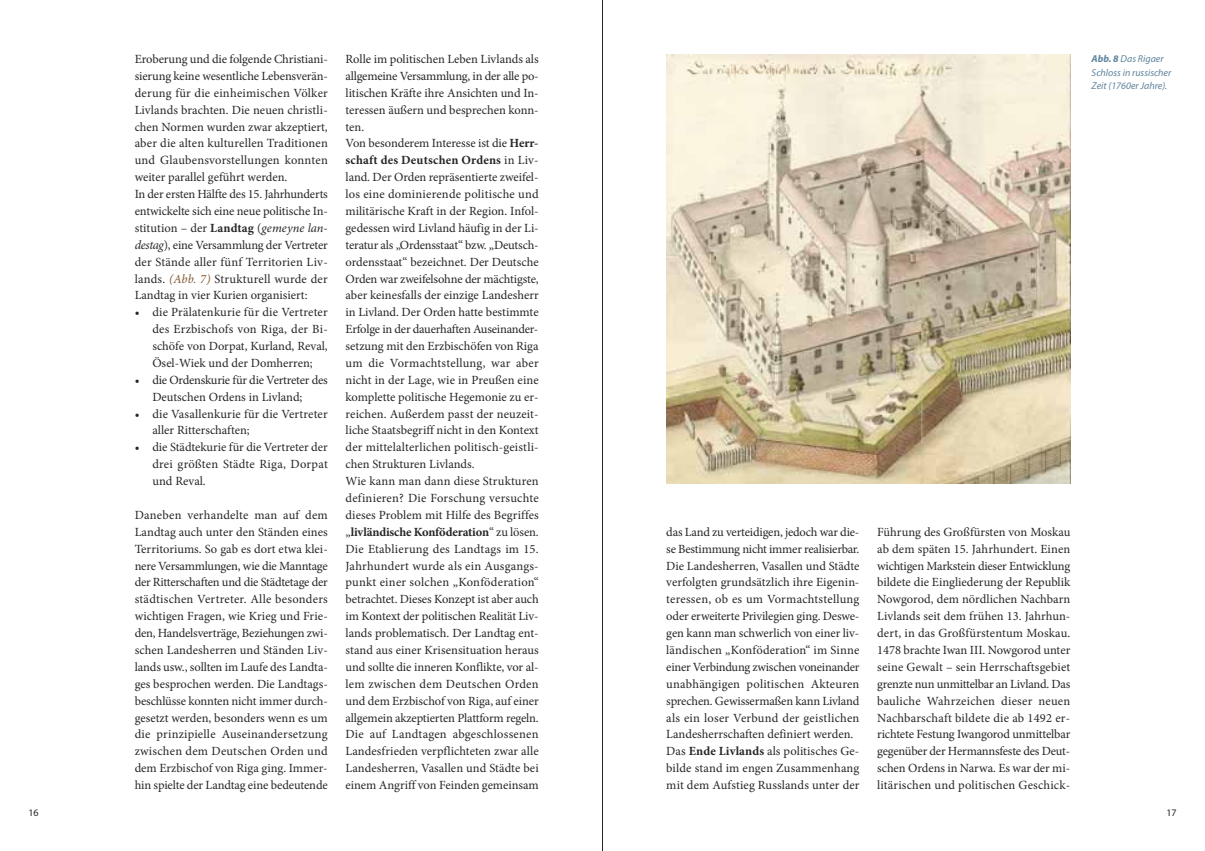
<style>
.page{position:relative;width:1205px;height:851px;background:#fff}
.page>*{position:absolute;margin:0;border:0;box-sizing:border-box;transform-origin:0 0}
.t1{font:12.5px/16.9px "Minion Pro";color:#272526;text-align:justify}
.t2{font:italic 10px/13.1px "Myriad Pro";color:#5e849e}
.t3{font:10px "Myriad Pro";color:#272526}
.s1{font-weight:700}
.s2{font-style:italic}
.s3{font-style:italic;color:#835833}
</style>
<div class="page">
<hr style="left:602px;top:0;width:1px;height:850px;background:#272526">
<img style="left:666px;top:55px;width:404px;height:428px">
<p class="t3" style="left:28px;top:808px;width:12px">16</p>
<p class="t1" style="left:135px;top:52px;width:195px">Eroberung und die folgende Christiani&shy;sierung keine wesentliche Lebensverän&shy;derung für die einheimischen Völker Livlands brachten. Die neuen christli&shy;chen Normen wurden zwar akzeptiert, aber die alten kulturellen Traditionen und Glaubensvorstellungen konnten weiter parallel geführt werden.</p>
<p class="t1" style="left:135px;top:187px;width:195px">In der ersten Hälfte des 15. Jahrhunderts entwickelte sich eine neue politische In&shy;stitution – der <span class="s1">Landtag</span> (<span class="s2">gemeyne lan&shy;destag</span>), eine Versammlung der Vertreter der Stände aller fünf Territorien Liv&shy;lands. <span class="s3">(Abb. 7)</span> Strukturell wurde der Landtag in vier Kurien organisiert:</p>
<p class="t1" style="left:152px;top:305px;width:177px;text-indent:-18px">• die Prälatenkurie für die Vertreter des Erzbischofs von Riga, der Bi&shy;schöfe von Dorpat, Kurland, Reval, Ösel-Wiek und der Domherren;</p>
<p class="t1" style="left:152px;top:372px;width:177px;text-indent:-18px">• die Ordenskurie für die Vertreter des<br>Deutschen Ordens in Livland;</p>
<p class="t1" style="left:152px;top:406px;width:177px;text-indent:-18px">• die Vasallenkurie für die Vertreter aller Ritterschaften;</p>
<p class="t1" style="left:152px;top:440px;width:177px;text-indent:-18px">• die Städtekurie für die Vertreter der drei größten Städte Riga, Dorpat und Reval.</p>
<p class="t1" style="left:135px;top:507px;width:195px">Daneben verhandelte man auf dem Landtag auch unter den Ständen eines Territoriums. So gab es dort etwa klei&shy;nere Versammlungen, wie die Manntage der Ritterschaften und die Städtetage der städtischen Vertreter. Alle besonders wichtigen Fragen, wie Krieg und Frie&shy;den, Handelsverträge, Beziehungen zwi&shy;schen Landesherren und Ständen Liv&shy;lands usw., sollten im Laufe des Landta&shy;ges besprochen werden. Die Landtags&shy;beschlüsse konnten nicht immer durch&shy;gesetzt werden, besonders wenn es um die prinzipielle Auseinandersetzung zwischen dem Deutschen Orden und dem Erzbischof von Riga ging. Immer&shy;hin spielte der Landtag eine bedeutende</p>
<p class="t1" style="left:345px;top:52px;width:195px">Rolle im politischen Leben Livlands als allgemeine Versammlung, in der alle po&shy;litischen Kräfte ihre Ansichten und In&shy;teressen äußern und besprechen konn&shy;ten.</p>
<p class="t1" style="left:345px;top:136px;width:195px">Von besonderem Interesse ist die <span class="s1">Herr&shy;schaft des Deutschen Ordens</span> in Liv&shy;land. Der Orden repräsentierte zweifel&shy;los eine dominierende politische und militärische Kraft in der Region. Infol&shy;gedessen wird Livland häufig in der Li&shy;teratur als „Ordensstaat“ bzw. „Deutsch&shy;ordensstaat“ bezeichnet. Der Deutsche Orden war zweifelsohne der mächtigste, aber keinesfalls der einzige Landesherr in Livland. Der Orden hatte bestimmte Erfolge in der dauerhaften Auseinander&shy;setzung mit den Erzbischöfen von Riga um die Vormachtstellung, war aber nicht in der Lage, wie in Preußen eine komplette politische Hegemonie zu er&shy;reichen. Außerdem passt der neuzeit - liche Staatsbegriff nicht in den Kontext der mittelalterlichen politisch-geistli&shy;chen Strukturen Livlands.</p>
<p class="t1" style="left:345px;top:474px;width:195px">Wie kann man dann diese Strukturen definieren? Die Forschung versuchte dieses Problem mit Hilfe des Begriffes „<span class="s1">livländische Konföderation</span>“ zu lösen.<br>Die Etablierung des Landtags im 15.<br>Jahrhundert wurde als ein Ausgangs&shy;punkt einer solchen „Konföderation“ betrachtet. Dieses Konzept ist aber auch im Kontext der politischen Realität Liv&shy;lands problematisch. Der Landtag ent&shy;stand aus einer Krisensituation heraus und sollte die inneren Konflikte, vor al&shy;lem zwischen dem Deutschen Orden und dem Erzbischof von Riga, auf einer allgemein akzeptierten Plattform regeln.<br>Die auf Landtagen abgeschlossenen Landesfrieden verpflichteten zwar alle Landesherren, Vasallen und Städte bei einem Angriff von Feinden gemeinsam</p>
<p class="t2" style="left:1091px;top:53px;width:81px"><span class="s1">Abb. 8</span> Das Rigaer<br>Schloss in russischer<br>Zeit (1760er Jahre).</p>
<p class="t1" style="left:666px;top:524px;width:195px">das Land zu verteidigen, jedoch war die&shy;se Bestimmung nicht immer realisierbar.<br>Die Landesherren, Vasallen und Städte verfolgten grundsätzlich ihre Eigenin&shy;teressen, ob es um Vormachtstellung oder erweiterte Privilegien ging. Deswe&shy;gen kann man schwerlich von einer liv&shy;ländischen „Konföderation“ im Sinne einer Verbindung zwischen voneinander unabhängigen politischen Akteuren sprechen. Gewissermaßen kann Livland als ein loser Verbund der geistlichen Landesherrschaften definiert werden.</p>
<p class="t1" style="left:666px;top:744px;width:195px">Das <span class="s1">Ende Livlands</span> als politisches Ge&shy;bilde stand im engen Zusammenhang mit dem Aufstieg Russlands unter der</p>
<p class="t1" style="left:877px;top:524px;width:195px">Führung des Großfürsten von Moskau ab dem späten 15. Jahrhundert. Einen wichtigen Markstein dieser Entwicklung bildete die Eingliederung der Republik Nowgorod, dem nördlichen Nachbarn Livlands seit dem frühen 13. Jahrhun&shy;dert, in das Großfürstentum Moskau.<br>1478 brachte Iwan III. Nowgorod unter seine Gewalt – sein Herrschaftsgebiet grenzte nun unmittelbar an Livland. Das bauliche Wahrzeichen dieser neuen Nachbarschaft bildete die ab 1492 er&shy;richtete Festung Iwangorod unmittelbar gegenüber der Hermannsfeste des Deut&shy;schen Ordens in Narwa. Es war der mi&shy;litärischen und politischen Geschick-</p>
<p class="t3" style="left:1166px;top:808px;width:12px">17</p>
</div>
